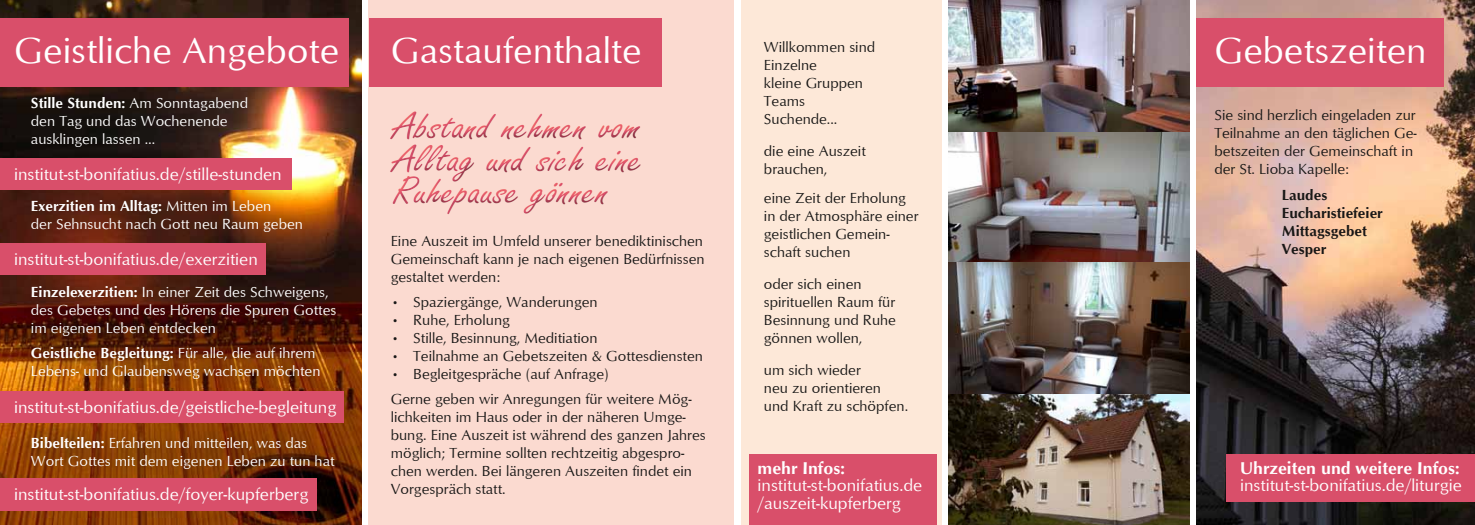
<style>
.page{position:relative;width:1475px;height:525px;background:#fff}
.page>*{position:absolute;margin:0;border:0;box-sizing:border-box;transform-origin:0 0}
.t1{font:41.25px/32.5px "Freestyle Script";color:#d94f6a;text-align:justify;scale:1.18 1}
.t2{font:37.5px "Optimum";color:#fff}
.t3{font:17.5px/17.5px "Optimum";color:#fff}
.t4{font:700 17.5px "Optimum";color:#fff}
.t5{font:15px/18px "Optimum";color:#181716}
.t6{font:15px/18px "Optimum";color:#fff}
.t7{font:700 15px/18px "Optimum";color:#181716}
.s1{font-weight:700}
</style>
<div class="page">
<img style="left:948px;top:0;width:241px;height:524px">
<img style="left:1196px;top:0;width:278px;height:524px">
<img style="left:0;top:0;width:361px;height:524px">
<div style="left:369px;top:0;width:364px;height:524px;background:#fbdad0"></div>
<div style="left:741px;top:0;width:200px;height:524px;background:#fde8d8"></div>
<div style="left:1226px;top:454px;width:248px;height:47px;background:#d94f6a"></div>
<div style="left:749px;top:454px;width:187px;height:70px;background:#d94f6a"></div>
<div style="left:369px;top:19px;width:292px;height:68px;background:#d94f6a"></div>
<div style="left:1196px;top:19px;width:247px;height:68px;background:#d94f6a"></div>
<img style="left:13px;top:78px;width:340px;height:408px">
<div style="left:0;top:478px;width:316px;height:33px;background:#d94f6a"></div>
<div style="left:0;top:390px;width:344px;height:32px;background:#d94f6a"></div>
<div style="left:0;top:243px;width:265px;height:32px;background:#d94f6a"></div>
<div style="left:0;top:158px;width:291px;height:32px;background:#d94f6a"></div>
<div style="left:0;top:19px;width:348px;height:68px;background:#d94f6a"></div>
<div style="left:383px;top:108px;width:266px;height:112px;background:#181716;opacity:.75"></div>
<h2 class="t2" style="left:390px;top:28px;width:252px">Gastaufenthalte</h2>
<h2 class="t2" style="left:14px;top:28px;width:326px">Geistliche Angebote</h2>
<h2 class="t2" style="left:1214px;top:28px;width:214px">Gebetszeiten</h2>
<p class="t5" style="left:763px;top:37px;width:113px">Willkommen sind<br>Einzelne<br>kleine Gruppen<br>Teams<br>Suchende...</p>
<p class="t5" style="left:763px;top:141px;width:103px">die eine Auszeit brauchen,</p>
<p class="t5" style="left:763px;top:188px;width:156px">eine Zeit der Erholung in der Atmosphäre einer geistlichen Gemein&shy;schaft suchen</p>
<p class="t5" style="left:763px;top:274px;width:133px">oder sich einen spirituellen Raum für<br>Besinnung und Ruhe gönnen wollen,</p>
<p class="t5" style="left:763px;top:360px;width:146px">um sich wieder<br>neu zu orientieren und Kraft zu schöpfen.</p>
<p class="t6" style="left:31px;top:93px;width:218px"><span class="s1">Stille Stunden:</span> Am Sonntagabend den Tag und das Wochenende ausklingen lassen …</p>
<p class="t5" style="left:1214px;top:106px;width:204px">Sie sind herzlich eingeladen zur<br>Teilnahme an den täglichen Ge&shy;betszeiten der Gemeinschaft in der St. Lioba Kapelle:</p>
<p class="t7" style="left:1281px;top:185px;width:102px">Laudes<br>Eucharistiefeier<br>Mittagsgebet<br>Vesper</p>
<h1 class="t1" style="left:393px;top:112px;width:213px">Abstand nehmen vom Alltag und sich eine Ruhepause gönnen</h1>
<p class="t3" style="left:14px;top:165px;width:269px">institut-st-bonifatius.de/stille-stunden</p>
<p class="t6" style="left:31px;top:197px;width:273px"><span class="s1">Exerzitien im Alltag:</span> Mitten im Leben<br>der Sehnsucht nach Gott neu Raum geben</p>
<p class="t5" style="left:390px;top:231px;width:315px;text-align:justify">Eine Auszeit im Umfeld unserer benediktinischen Gemeinschaft kann je nach eigenen Bedürfnissen gestaltet werden:</p>
<p class="t5" style="left:390px;top:292px;width:208px">• Spaziergänge, Wanderungen</p>
<p class="t5" style="left:390px;top:310px;width:121px">• Ruhe, Erholung</p>
<p class="t5" style="left:390px;top:328px;width:208px">• Stille, Besinnung, Meditiation</p>
<p class="t5" style="left:390px;top:346px;width:313px">• Teilnahme an Gebetszeiten &amp; Gottesdiensten</p>
<p class="t5" style="left:390px;top:361px;width:302px;line-height:25.1px">• Begleitgespräche (auf Anfrage)<br>Gerne geben wir Anregungen für weitere Mög-</p>
<p class="t5" style="left:390px;top:407px;width:316px">lichkeiten im Haus oder in der näheren Umge&shy;bung. Eine Auszeit ist während des ganzen Jahres möglich; Termine sollten rechtzeitig abgespro&shy;chen werden. Bei längeren Auszeiten findet ein Vorgespräch statt.</p>
<p class="t3" style="left:14px;top:250px;width:245px">institut-st-bonifatius.de/exerzitien</p>
<p class="t6" style="left:31px;top:282px;width:307px"><span class="s1">Einzelexerzitien:</span> In einer Zeit des Schweigens, des Gebetes und des Hörens die Spuren Gottes im eigenen Leben entdecken</p>
<p class="t6" style="left:31px;top:343px;width:291px"><span class="s1">Geistliche Begleitung:</span> Für alle, die auf ihrem<br>Lebens- und Glaubensweg wachsen möchten</p>
<p class="t3" style="left:14px;top:397px;width:324px">institut-st-bonifatius.de/geistliche-begleitung</p>
<p class="t6" style="left:31px;top:433px;width:305px"><span class="s1">Bibelteilen:</span> Erfahren und mitteilen, was das<br>Wort Gottes mit dem eigenen Leben zu tun hat</p>
<p class="t4" style="left:1239px;top:457px;width:221px">Uhrzeiten und weitere Infos:</p>
<p class="t3" style="left:1239px;top:476px;width:223px">institut-st-bonifatius.de/liturgie</p>
<p class="t4" style="left:757px;top:457px;width:89px">mehr Infos:</p>
<p class="t3" style="left:757px;top:476px;width:166px">institut-st-bonifatius.de /auszeit-kupferberg</p>
<p class="t3" style="left:14px;top:485px;width:296px">institut-st-bonifatius.de/foyer-kupferberg</p>
</div>
